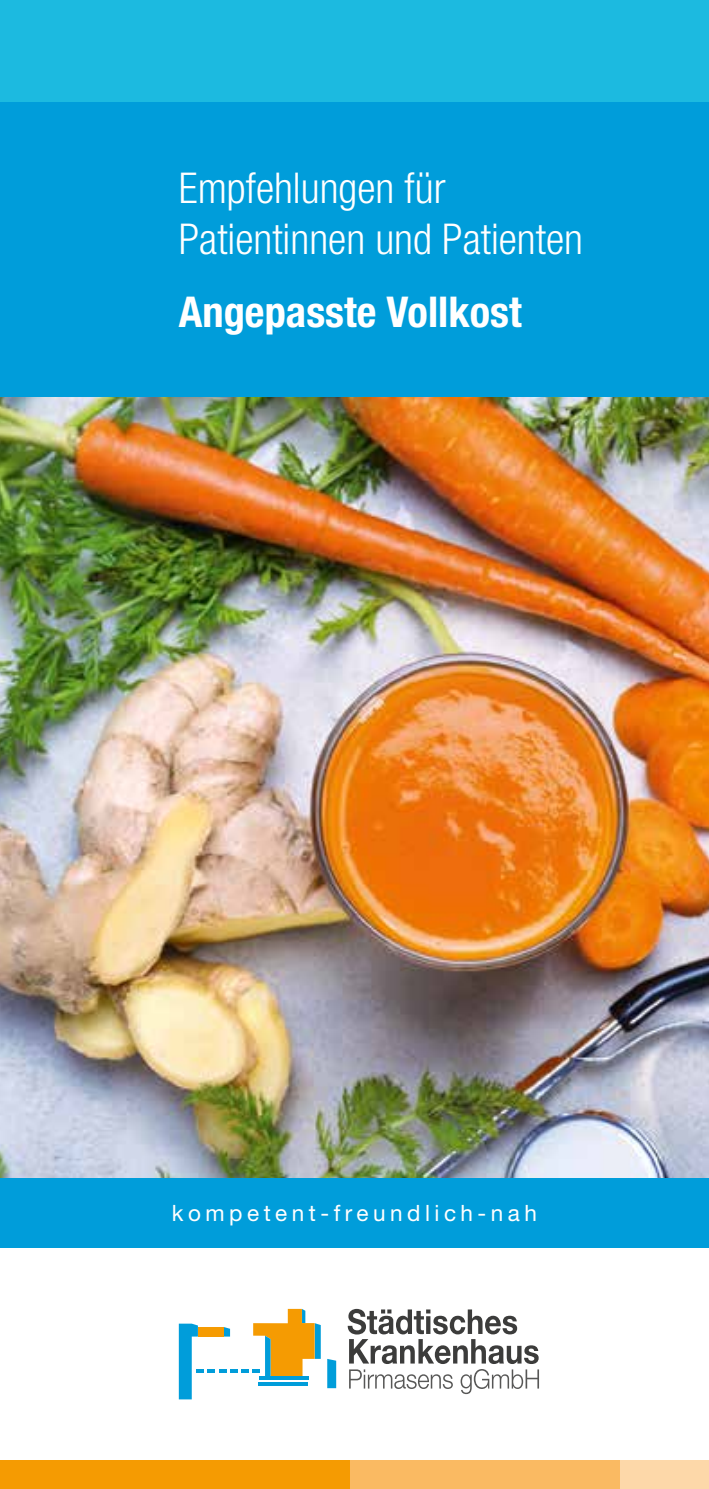
<style>
.page{position:relative;width:709px;height:1489px;background:#fff}
.page>*{position:absolute;margin:0;border:0;box-sizing:border-box;transform-origin:0 0}
.t1{font:300 condensed 42.5px/51px "Helvetica Neue LT Std";color:#fff}
.t2{font:700 condensed 42.5px "Helvetica Neue LT Std";color:#fff}
.t3{font:22.5px "Helvetica Neue LT Std";letter-spacing:.2em;color:#fff}
</style>
<div class="page">
<div style="left:0;top:102px;width:709px;height:295px;background:#009dda"></div>
<img style="left:0;top:397px;width:709px;height:781px">
<div style="left:0;top:1460px;width:351px;height:28px;background:#f59b02"></div>
<div style="left:350px;top:1460px;width:270px;height:28px;background:#faba62"></div>
<div style="left:620px;top:1460px;width:89px;height:28px;background:#fdd8a9"></div>
<div style="left:0;top:0;width:709px;height:102px;background:#1cbae0"></div>
<div style="left:0;top:1178px;width:709px;height:69px;background:#009dda"></div>
<svg style="left:327px;top:1359px;width:9px;height:28px"></svg>
<svg style="left:179px;top:1308px;width:142px;height:91px"></svg>
<svg style="left:347px;top:1308px;width:192px;height:85px"></svg>
<p class="t1" style="left:179px;top:162px;width:406px">Empfehlungen für<br>Patientinnen und Patienten</p>
<p class="t2" style="left:179px;top:286px;width:344px">Angepasste Vollkost</p>
<p class="t3" style="left:172px;top:1199px;width:366px">kompetent-freundlich-nah</p>
</div>
